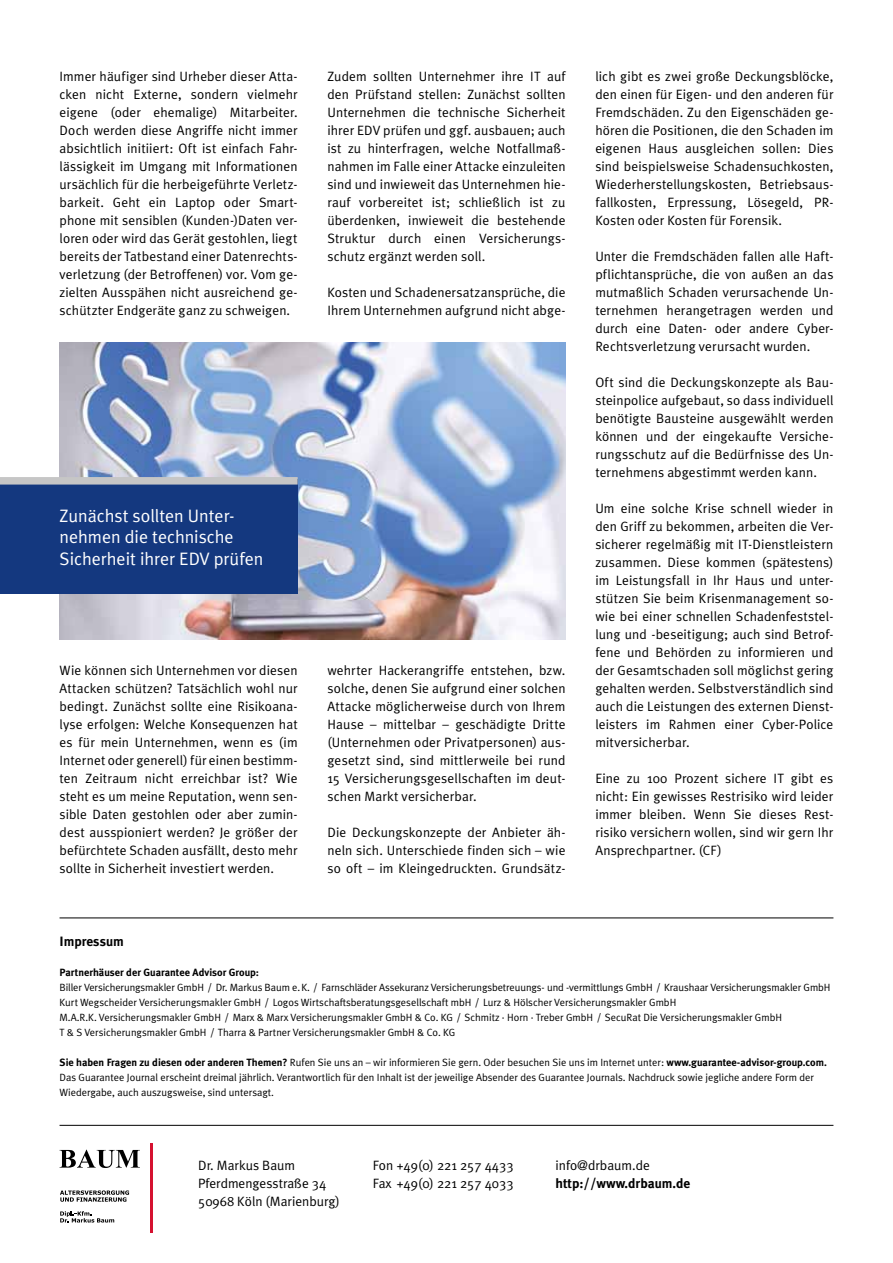
<style>
.page{position:relative;width:893px;height:1263px;background:#fff}
.page>*{position:absolute;margin:0;border:0;box-sizing:border-box;transform-origin:0 0}
.t1{font:18px/21.6px "Meta Plus Normal";color:#fff}
.t2{font:13.5px/18px "Meta Plus Normal";letter-spacing:.005em;color:#000;text-align:justify}
.t3{font:700 13.5px "Meta Plus";color:#000}
.t4{font:10.5px/15px "Meta Plus Normal";color:#000}
.t5{font:700 10.5px "Meta Plus";color:#000}
.s1{font-family:"Meta Plus Normal";font-weight:400}
</style>
<div class="page">
<hr style="left:892px;top:285px;width:1px;height:30px;background:#c6c6c6">
<hr style="left:60px;top:918px;width:773px;height:1px;background:#000">
<hr style="left:60px;top:1125px;width:773px;height:1px;background:#000">
<img style="left:60px;top:342px;width:506px;height:297px">
<div style="left:0;top:480px;width:298px;height:114px;background:#14387f"></div>
<div style="left:0;top:477px;width:298px;height:8px;background:#c6c6c6"></div>
<svg style="left:60px;top:1149px;width:80px;height:19px"></svg>
<hr style="left:151px;top:1143px;width:2px;height:90px;background:#d51130">
<svg style="left:60px;top:1190px;width:69px;height:12px"></svg>
<svg style="left:60px;top:1211px;width:54px;height:11px"></svg>
<p class="t2" style="left:60px;top:67px;width:240px">Immer häufiger sind Urheber dieser Atta&shy;cken nicht Externe, sondern vielmehr eigene (oder ehemalige) Mitarbeiter.<br>Doch werden diese Angriffe nicht immer absichtlich initiiert: Oft ist einfach Fahr&shy;lässigkeit im Umgang mit Informationen ursächlich für die herbeigeführte Verletz&shy;barkeit. Geht ein Laptop oder Smart&shy;phone mit sensiblen (Kunden-)Daten ver&shy;loren oder wird das Gerät gestohlen, liegt bereits der Tatbestand einer Datenrechts&shy;verletzung (der Betroffenen) vor. Vom ge&shy;zielten Ausspähen nicht ausreichend ge&shy;schützter Endgeräte ganz zu schweigen.</p>
<h1 class="t1" style="left:60px;top:504px;width:205px">Zunächst sollten Unter&shy;nehmen die technische<br>Sicherheit ihrer EDV prüfen</h1>
<p class="t2" style="left:60px;top:661px;width:240px">Wie können sich Unternehmen vor diesen Attacken schützen? Tatsächlich wohl nur bedingt. Zunächst sollte eine Risikoana&shy;lyse erfolgen: Welche Konsequenzen hat es für mein Unternehmen, wenn es (im Internet oder generell) für einen bestimm&shy;ten Zeitraum nicht erreichbar ist? Wie steht es um meine Reputation, wenn sen&shy;sible Daten gestohlen oder aber zumin&shy;dest ausspioniert werden? Je größer der befürchtete Schaden ausfällt, desto mehr sollte in Sicherheit investiert werden.</p>
<p class="t2" style="left:327px;top:67px;width:240px">Zudem sollten Unternehmer ihre IT auf den Prüfstand stellen: Zunächst sollten Unternehmen die technische Sicherheit ihrer EDV prüfen und ggf. ausbauen; auch ist zu hinterfragen, welche Notfallmaß&shy;nahmen im Falle einer Attacke einzuleiten sind und inwieweit das Unternehmen hie&shy;rauf vorbereitet ist; schließlich ist zu überdenken, inwieweit die bestehende Struktur durch einen Versicherungs&shy;schutz ergänzt werden soll.</p>
<p class="t2" style="left:327px;top:283px;width:240px">Kosten und Schadenersatzansprüche, die<br>Ihrem Unternehmen aufgrund nicht abge-</p>
<p class="t2" style="left:327px;top:661px;width:240px">wehrter Hackerangriffe entstehen, bzw. solche, denen Sie aufgrund einer solchen Attacke möglicherweise durch von Ihrem Hause – mittelbar – geschädigte Dritte (Unternehmen oder Privatpersonen) aus&shy;gesetzt sind, sind mittlerweile bei rund 15 Versicherungsgesellschaften im deut&shy;schen Markt versicherbar.</p>
<p class="t2" style="left:327px;top:823px;width:240px">Die Deckungskonzepte der Anbieter äh&shy;neln sich. Unterschiede finden sich – wie so oft – im Kleingedruckten. Grundsätz-</p>
<p class="t2" style="left:595px;top:67px;width:240px">lich gibt es zwei große Deckungsblöcke, den einen für Eigen- und den anderen für Fremdschäden. Zu den Eigenschäden ge&shy;hören die Positionen, die den Schaden im eigenen Haus ausgleichen sollen: Dies sind beispielsweise Schadensuchkosten, Wiederherstellungskosten, Betriebsaus&shy;fallkosten, Erpressung, Lösegeld, PR-Kosten oder Kosten für Forensik.</p>
<p class="t2" style="left:595px;top:247px;width:240px">Unter die Fremdschäden fallen alle Haft&shy;pflichtansprüche, die von außen an das mutmaßlich Schaden verursachende Un&shy;ternehmen herangetragen werden und durch eine Daten- oder andere Cyber-Rechtsverletzung verursacht wurden.</p>
<p class="t2" style="left:595px;top:373px;width:240px">Oft sind die Deckungskonzepte als Bau&shy;steinpolice aufgebaut, so dass individuell benötigte Bausteine ausgewählt werden können und der eingekaufte Versiche&shy;rungsschutz auf die Bedürfnisse des Un&shy;ternehmens abgestimmt werden kann.</p>
<p class="t2" style="left:595px;top:499px;width:240px">Um eine solche Krise schnell wieder in den Griff zu bekommen, arbeiten die Ver&shy;sicherer regelmäßig mit IT-Dienstleistern zusammen. Diese kommen (spätestens) im Leistungsfall in Ihr Haus und unter&shy;stützen Sie beim Krisenmanagement so&shy;wie bei einer schnellen Schadenfeststel&shy;lung und -beseitigung; auch sind Betrof&shy;fene und Behörden zu informieren und der Gesamtschaden soll möglichst gering gehalten werden. Selbstverständlich sind auch die Leistungen des externen Dienst&shy;leisters im Rahmen einer Cyber-Police mitversicherbar.</p>
<p class="t2" style="left:595px;top:769px;width:240px">Eine zu 100 Prozent sichere IT gibt es nicht: Ein gewisses Restrisiko wird leider immer bleiben. Wenn Sie dieses Rest&shy;risiko versichern wollen, sind wir gern Ihr Ansprechpartner. (CF)</p>
<p class="t3" style="left:60px;top:933px;width:66px">Impressum</p>
<p class="t5" style="left:60px;top:966px;width:201px">Partnerhäuser der Guarantee Advisor Group:</p>
<p class="t4" style="left:60px;top:979px;width:772px">Biller Versicherungsmakler GmbH / Dr. Markus Baum e.K. / Farnschläder Assekuranz Versicherungsbetreuungs- und -vermittlungs GmbH / Kraushaar Versicherungsmakler GmbH Kurt Wegscheider Versicherungsmakler GmbH / Logos Wirtschaftsberatungsgesellschaft mbH / Lurz &amp; Hölscher Versicherungsmakler GmbH<br>M.A.R.K. Versicherungsmakler GmbH / Marx &amp; Marx Versicherungsmakler GmbH &amp; Co. KG / Schmitz · Horn · Treber GmbH / SecuRat Die Versicherungsmakler GmbH<br>T &amp; S Versicherungsmakler GmbH / Tharra &amp; Partner Versicherungsmakler GmbH &amp; Co. KG</p>
<p class="t5" style="left:60px;top:1056px;width:769px">Sie haben Fragen zu diesen oder anderen Themen? <span class="s1">Rufen Sie uns an – wir informieren Sie gern. Oder besuchen Sie uns im Internet unter:</span> www.guarantee-advisor-group.com.</p>
<p class="t4" style="left:60px;top:1069px;width:756px">Das Guarantee Journal erscheint dreimal jährlich. Verantwortlich für den Inhalt ist der jeweilige Absender des Guarantee Journals. Nachdruck sowie jegliche andere Form der<br>Wiedergabe, auch auszugsweise, sind untersagt.</p>
<p class="t2" style="left:198px;top:1156px;width:143px;text-align:left">Dr. Markus Baum<br>Pferdmengesstraße 34<br>50968 Köln (Marienburg)</p>
<p class="t2" style="left:373px;top:1156px;width:142px">Fon +49(0) 221 257 4433<br>Fax +49(0) 221 257 4033</p>
<p class="t2" style="left:556px;top:1156px;width:96px">info@drbaum.de</p>
<p class="t3" style="left:556px;top:1175px;width:136px">http://www.drbaum.de</p>
</div>
